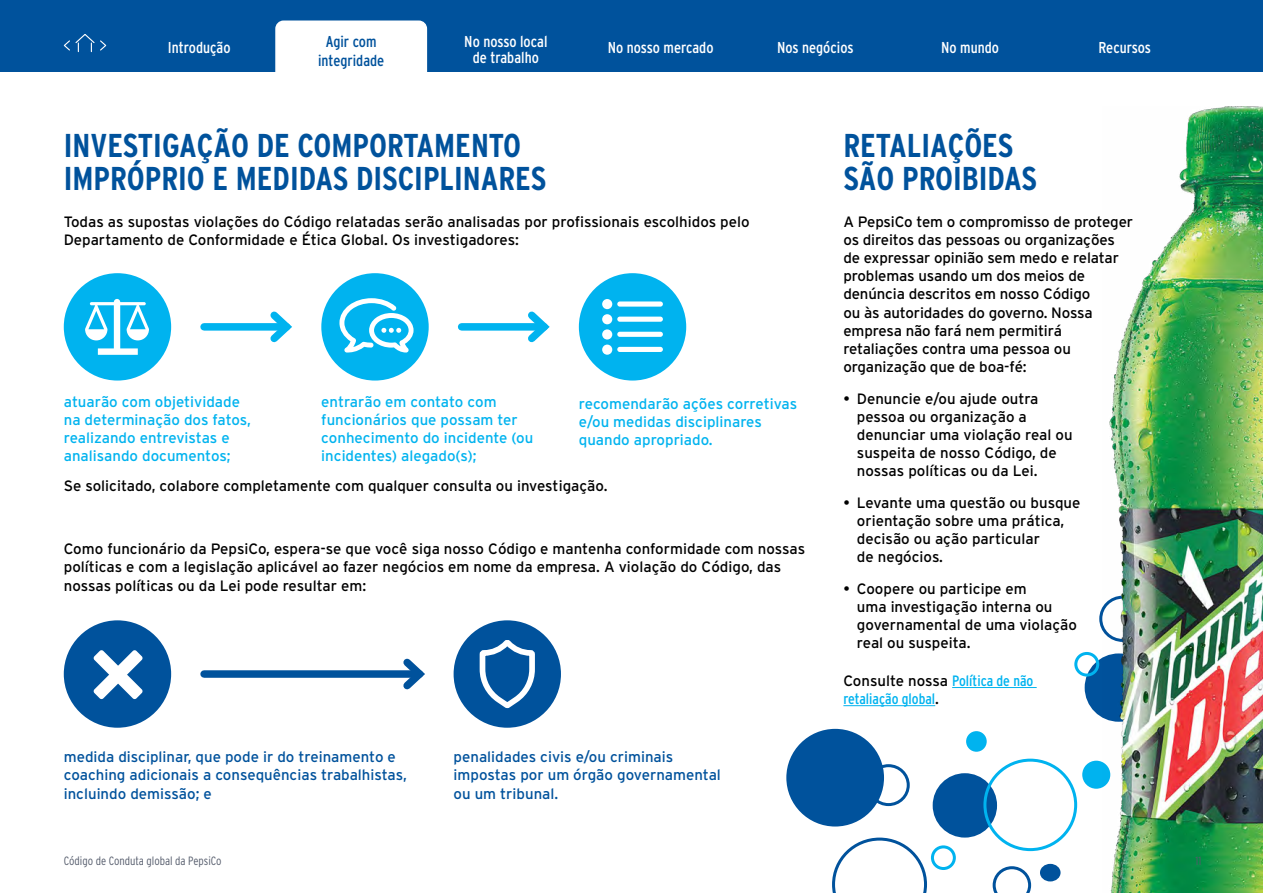
<style>
.page{position:relative;width:1263px;height:893px;background:#fff}
.page>*{position:absolute;margin:0;border:0;box-sizing:border-box;transform-origin:0 0}
.X_TOC_Topic{font:700 33px/33px "Interstate Condensed";color:#00529c}
.t1{font:15.75px/16.5px "Interstate Condensed";color:#fff;text-align:center}
.t2{font:15.75px/18.9px "Interstate Condensed";color:#00529c;text-align:center}
.Body{font:15px/18.1px "Interstate";color:#000}
.Body-2{font:15px/18.1px "Interstate";color:#00b3ef}
.Body-3{font:15px/18.1px "Interstate";color:#00529c}
.Body-4{font:15px/18.1px "Interstate Condensed";color:#00b3ef}
.t3{font:300 12px "Interstate Condensed";color:#545b6b}
.s1{font-family:"Interstate";color:#000}
</style>
<div class="page">
<div style="left:1085px;top:653px;width:68px;height:69px;background:#00529c;border-radius:50%"></div>
<div style="left:1082px;top:761px;width:28px;height:28px;background:#00b3ef;border-radius:50%"></div>
<div style="left:966px;top:731px;width:21px;height:21px;background:#00b3ef;border-radius:50%"></div>
<div style="left:1040px;top:864px;width:20px;height:17px;background:#00529c;border-radius:50%"></div>
<div style="left:933px;top:773px;width:64px;height:65px;background:#00529c;border-radius:50%"></div>
<div style="left:786px;top:729px;width:98px;height:97px;background:#00529c;border-radius:50%"></div>
<div style="left:1099px;top:596px;width:47px;height:46px;border:3px solid #00529c;border-radius:50%"></div>
<div style="left:1074px;top:652px;width:25px;height:25px;border:3px solid #00b3ef;border-radius:50%"></div>
<div style="left:931px;top:845px;width:25px;height:25px;border:3px solid #00b3ef;border-radius:50%"></div>
<svg style="left:993px;top:866px;width:38px;height:27px"></svg>
<div style="left:867px;top:764px;width:43px;height:42px;border:3px solid #00529c;border-radius:50%"></div>
<div style="left:983px;top:759px;width:94px;height:92px;border:3px solid #00b3ef;border-radius:50%"></div>
<svg style="left:832px;top:838px;width:95px;height:55px"></svg>
<hr style="left:952px;top:687px;width:85px;height:1px;background:#00b3ef">
<hr style="left:843px;top:705px;width:92px;height:1px;background:#00b3ef">
<div style="left:204px;top:323px;width:83px;height:8px;background:#00b3ef"></div>
<svg style="left:264px;top:311px;width:28px;height:32px"></svg>
<div style="left:462px;top:323px;width:82px;height:8px;background:#00b3ef"></div>
<svg style="left:521px;top:311px;width:29px;height:32px"></svg>
<div style="left:64px;top:273px;width:107px;height:108px;background:#00b3ef;border-radius:50%"></div>
<svg style="left:85px;top:299px;width:64px;height:56px"></svg>
<div style="left:321px;top:273px;width:108px;height:108px;background:#00b3ef;border-radius:50%"></div>
<svg style="left:339px;top:298px;width:75px;height:55px"></svg>
<div style="left:579px;top:273px;width:107px;height:108px;background:#00b3ef;border-radius:50%"></div>
<svg style="left:602px;top:299px;width:10px;height:56px"></svg>
<div style="left:617px;top:301px;width:46px;height:6px;background:#fff;border-radius:3px"></div>
<div style="left:617px;top:317px;width:46px;height:5px;background:#fff;border-radius:3px"></div>
<div style="left:617px;top:332px;width:46px;height:5px;background:#fff;border-radius:3px"></div>
<div style="left:617px;top:347px;width:46px;height:5px;background:#fff;border-radius:3px"></div>
<div style="left:204px;top:670px;width:216px;height:8px;background:#00529c"></div>
<svg style="left:396px;top:658px;width:29px;height:32px"></svg>
<div style="left:64px;top:620px;width:107px;height:108px;background:#00529c;border-radius:50%"></div>
<svg style="left:93px;top:650px;width:50px;height:49px"></svg>
<div style="left:454px;top:620px;width:107px;height:108px;background:#00529c;border-radius:50%"></div>
<svg style="left:479px;top:640px;width:56px;height:69px"></svg>
<img style="left:1102px;top:106px;width:161px;height:787px">
<div style="left:0;top:0;width:1263px;height:72px;background:#00529c"></div>
<svg style="left:63px;top:34px;width:44px;height:19px"></svg>
<div style="left:275px;top:20px;width:153px;height:52px;background:#fff"></div>
<p class="t2" style="left:318px;top:32px;width:68px">Agir com integridade</p>
<p class="t1" style="left:168px;top:39px;width:64px">Introdução</p>
<p class="t1" style="left:464px;top:33px;width:85px">No nosso local de trabalho</p>
<p class="t1" style="left:608px;top:39px;width:107px">No nosso mercado</p>
<p class="t1" style="left:777px;top:39px;width:78px">Nos negócios</p>
<p class="t1" style="left:941px;top:39px;width:59px">No mundo</p>
<p class="t1" style="left:1098px;top:39px;width:54px">Recursos</p>
<p class="X_TOC_Topic" style="left:64px;top:128px;width:484px">INVESTIGAÇÃO DE COMPORTAMENTO<br>IMPRÓPRIO E MEDIDAS DISCIPLINARES</p>
<p class="Body" style="left:64px;top:212px;width:687px">Todas as supostas violações do Código relatadas serão analisadas por profissionais escolhidos pelo<br>Departamento de Conformidade e Ética Global. Os investigadores:</p>
<p class="Body-2" style="left:64px;top:392px;width:189px">atuarão com objetividade na determinação dos fatos, realizando entrevistas e analisando documentos;</p>
<p class="Body-2" style="left:321px;top:392px;width:213px">entrarão em contato com funcionários que possam ter conhecimento do incidente (ou incidentes) alegado(s);</p>
<p class="Body-2" style="left:579px;top:394px;width:220px">recomendarão ações corretivas e/ou medidas disciplinares quando apropriado.</p>
<p class="Body" style="left:64px;top:476px;width:544px">Se solicitado, colabore completamente com qualquer consulta ou investigação.</p>
<p class="Body" style="left:64px;top:540px;width:743px">Como funcionário da PepsiCo, espera-se que você siga nosso Código e mantenha conformidade com nossas políticas e com a legislação aplicável ao fazer negócios em nome da empresa. A violação do Código, das nossas políticas ou da Lei pode resultar em:</p>
<p class="Body-3" style="left:64px;top:748px;width:345px">medida disciplinar, que pode ir do treinamento e coaching adicionais a consequências trabalhistas, incluindo demissão; e</p>
<p class="Body-3" style="left:454px;top:748px;width:269px">penalidades civis e/ou criminais impostas por um órgão governamental ou um tribunal.</p>
<p class="X_TOC_Topic" style="left:843px;top:128px;width:195px">RETALIAÇÕES<br>SÃO PROIBIDAS</p>
<p class="Body" style="left:843px;top:212px;width:291px">A PepsiCo tem o compromisso de proteger os direitos das pessoas ou organizações de expressar opinião sem medo e relatar problemas usando um dos meios de denúncia descritos em nosso Código<br>ou às autoridades do governo. Nossa empresa não fará nem permitirá retaliações contra uma pessoa ou organização que de boa-fé:</p>
<p class="Body" style="left:857px;top:389px;width:217px;text-indent:-14px">• Denuncie e/ou ajude outra pessoa ou organização a denunciar uma violação real ou suspeita de nosso Código, de nossas políticas ou da Lei.</p>
<p class="Body" style="left:857px;top:493px;width:225px;text-indent:-14px">• Levante uma questão ou busque orientação sobre uma prática, decisão ou ação particular<br>de negócios.</p>
<p class="Body" style="left:857px;top:580px;width:222px;text-indent:-14px">• Coopere ou participe em<br>uma investigação interna ou governamental de uma violação real ou suspeita.</p>
<p class="Body-4" style="left:843px;top:671px;width:191px"><span class="s1">Consulte nossa</span> Política de não retaliação global<span class="s1">.</span></p>
<p class="t3" style="left:64px;top:854px;width:159px">Código de Conduta global da PepsiCo</p>
<p class="t3" style="left:1195px;top:854px;width:7px">11</p>
</div>
